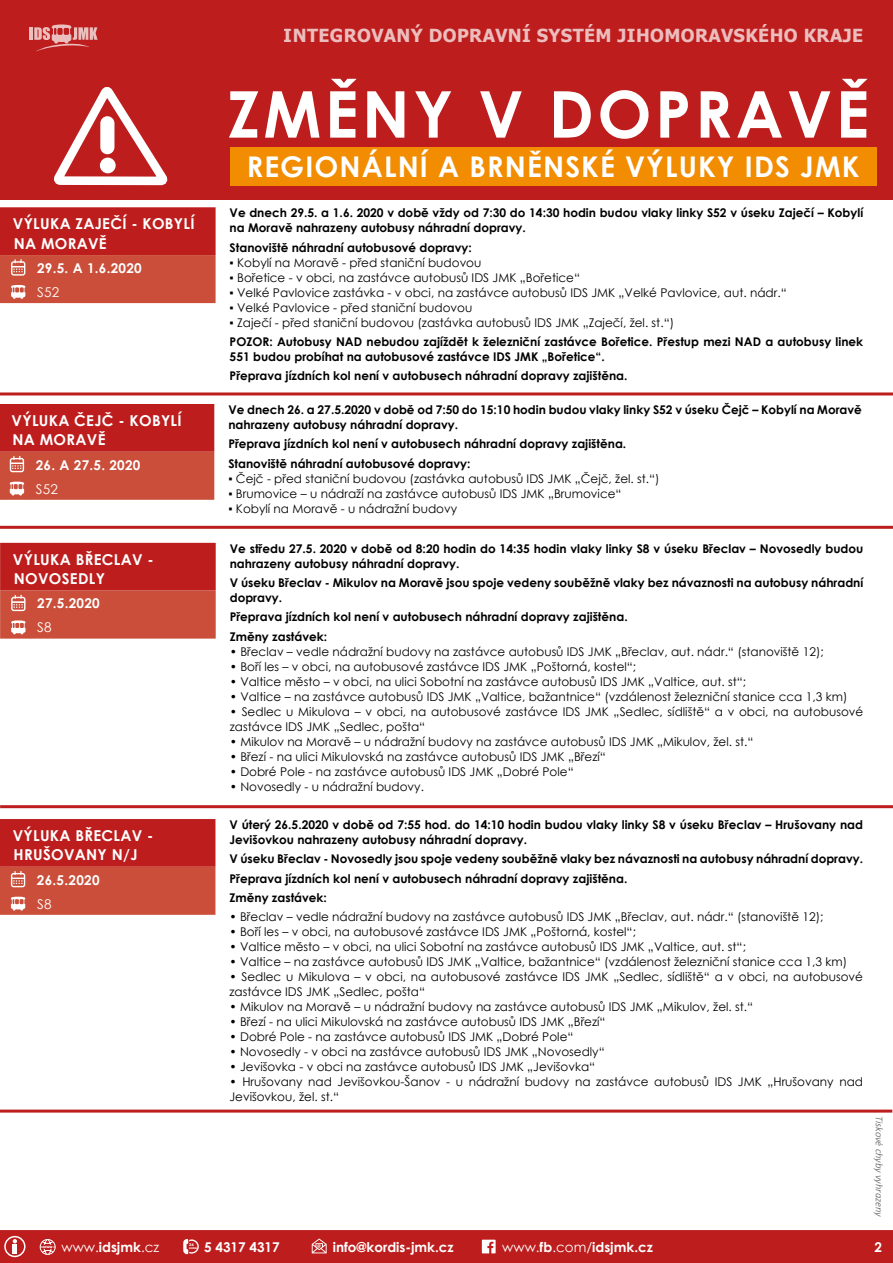
<style>
.page{position:relative;width:893px;height:1263px;background:#fff}
.page>*{position:absolute;margin:0;border:0;box-sizing:border-box;transform-origin:0 0}
.t1{font:700 64.5px "Century Gothic";letter-spacing:.055em;color:#fff}
.t2{font:700 28.5px "Century Gothic";letter-spacing:.04em;color:#fff}
.t3{font:700 18px "Tahoma";letter-spacing:.02em;color:#fff}
.t4{font:700 15px/19.5px "Century Gothic";letter-spacing:.02em;color:#fff}
.t5{font:700 13.5px "Century Gothic";color:#fff}
.t6{font:13.5px "Century Gothic";letter-spacing:.02em;color:#fff}
.t7{font:12px/15px "Century Gothic";color:#000}
.t8{font:700 12px/15px "Century Gothic";color:#000}
.t9{font:italic 300 10.5px "Calibri";letter-spacing:-.005em;color:#575756}
.t10{font:700 4.95px "Century Gothic";color:#fff}
.t11{font:900 3.6px "Neo Sans";color:#fff}
.t12{font:900 3.45px "Neo Sans";color:#fff;scale:1.04 1}
.t13{font:900 2.25px "Neo Sans";color:#fff;scale:1.04 1}
.s1{font-weight:400}
.s2{font-weight:700}
</style>
<div class="page">
<div style="left:0;top:0;width:893px;height:199px;background:#bd1d1d"></div>
<div style="left:230px;top:147px;width:646px;height:38px;background:#f28c00"></div>
<svg style="left:54px;top:87px;width:114px;height:99px"></svg>
<div style="left:100px;top:158px;width:16px;height:15px;background:#fff;border-radius:50%"></div>
<div style="left:100px;top:116px;width:14px;height:38px;background:#fff;border-radius:7px"></div>
<svg style="left:30px;top:24px;width:68px;height:27px"></svg>
<div style="left:0;top:1230px;width:893px;height:33px;background:#bd1d1d"></div>
<hr style="left:0;top:392px;width:893px;height:3px;background:#bd1d1d">
<svg style="left:0;top:207px;width:216px;height:96px;background:#c4382e"></svg>
<hr style="left:0;top:805px;width:893px;height:3px;background:#bd1d1d">
<hr style="left:0;top:1109px;width:892px;height:3px;background:#bd1d1d">
<svg style="left:0;top:404px;width:214px;height:96px;background:#c4382d"></svg>
<hr style="left:0;top:526px;width:893px;height:3px;background:#bd1d1d">
<svg style="left:0;top:543px;width:216px;height:96px;background:#c4392f"></svg>
<svg style="left:0;top:819px;width:215px;height:96px;background:#c4372d"></svg>
<h3 class="t3" style="left:284px;top:23px;width:581px">INTEGROVANÝ DOPRAVNÍ SYSTÉM JIHOMORAVSKÉHO KRAJE</h3>
<p class="t4" style="left:13px;top:213px;width:183px">VÝLUKA ZAJEČÍ - KOBYLÍ<br>NA MORAVĚ</p>
<p class="t5" style="left:37px;top:258px;width:106px">29.5. A 1.6.2020</p>
<p class="t6" style="left:37px;top:283px;width:24px">S52</p>
<p class="t4" style="left:12px;top:410px;width:172px">VÝLUKA ČEJČ - KOBYLÍ<br>NA MORAVĚ</p>
<p class="t5" style="left:36px;top:454px;width:106px">26. A 27.5. 2020</p>
<p class="t6" style="left:36px;top:479px;width:24px">S52</p>
<p class="t4" style="left:13px;top:549px;width:142px">VÝLUKA BŘECLAV -<br>NOVOSEDLY</p>
<p class="t5" style="left:37px;top:593px;width:64px">27.5.2020</p>
<p class="t6" style="left:37px;top:618px;width:16px">S8</p>
<p class="t4" style="left:13px;top:825px;width:142px">VÝLUKA BŘECLAV -<br>HRUŠOVANY N/J</p>
<p class="t5" style="left:37px;top:869px;width:64px">26.5.2020</p>
<p class="t6" style="left:37px;top:894px;width:16px">S8</p>
<h1 class="t1" style="left:227px;top:65px;width:643px">ZMĚNY V DOPRAVĚ</h1>
<h2 class="t2" style="left:247px;top:145px;width:614px">REGIONÁLNÍ A BRNĚNSKÉ VÝLUKY IDS JMK</h2>
<p class="t8" style="left:230px;top:205px;width:635px">Ve dnech 29.5. a 1.6. 2020 v době vždy od 7:30 do 14:30 hodin budou vlaky linky S52 v úseku Zaječí – Kobylí na Moravě nahrazeny autobusy náhradní dopravy.</p>
<p class="t8" style="left:230px;top:239px;width:244px">Stanoviště náhradní autobusové dopravy:</p>
<p class="t7" style="left:230px;top:255px;width:253px">▪ Kobylí na Moravě - před staniční budovou</p>
<p class="t7" style="left:230px;top:270px;width:352px">▪ Bořetice - v obci, na zastávce autobusů IDS JMK „Bořetice“</p>
<p class="t7" style="left:230px;top:285px;width:559px">▪ Velké Pavlovice zastávka - v obci, na zastávce autobusů IDS JMK „Velké Pavlovice, aut. nádr.“</p>
<p class="t7" style="left:230px;top:300px;width:244px">▪ Velké Pavlovice - před staniční budovou</p>
<p class="t7" style="left:230px;top:315px;width:446px">▪ Zaječí - před staniční budovou (zastávka autobusů IDS JMK „Zaječí, žel. st.“)</p>
<p class="t8" style="left:230px;top:333px;width:635px">POZOR: Autobusy NAD nebudou zajíždět k železniční zastávce Bořetice. Přestup mezi NAD a autobusy linek<br>551 budou probíhat na autobusové zastávce IDS JMK „Bořetice“.</p>
<p class="t8" style="left:230px;top:368px;width:399px">Přeprava jízdních kol není v autobusech náhradní dopravy zajištěna.</p>
<p class="t8" style="left:228px;top:402px;width:635px">Ve dnech 26. a 27.5.2020 v době od 7:50 do 15:10 hodin budou vlaky linky S52 v úseku Čejč – Kobylí na Moravě nahrazeny autobusy náhradní dopravy.</p>
<p class="t8" style="left:228px;top:434px;width:399px;line-height:19.2px">Přeprava jízdních kol není v autobusech náhradní dopravy zajištěna.<br>Stanoviště náhradní autobusové dopravy:</p>
<p class="t7" style="left:228px;top:470px;width:433px">▪ Čejč - před staniční budovou (zastávka autobusů IDS JMK „Čejč, žel. st.“)</p>
<p class="t7" style="left:228px;top:485px;width:395px">▪ Brumovice – u nádraží na zastávce autobusů IDS JMK „Brumovice“</p>
<p class="t7" style="left:228px;top:500px;width:230px">▪ Kobylí na Moravě - u nádražní budovy</p>
<p class="t8" style="left:230px;top:540px;width:635px">Ve středu 27.5. 2020 v době od 8:20 hodin do 14:35 hodin vlaky linky S8 v úseku Břeclav – Novosedly budou nahrazeny autobusy náhradní dopravy.</p>
<p class="t8" style="left:230px;top:575px;width:635px">V úseku Břeclav - Mikulov na Moravě jsou spoje vedeny souběžně vlaky bez návaznosti na autobusy náhradní dopravy.</p>
<p class="t8" style="left:230px;top:607px;width:399px;line-height:19.2px">Přeprava jízdních kol není v autobusech náhradní dopravy zajištěna.<br>Změny zastávek:</p>
<p class="t7" style="left:230px;top:644px;width:596px">• Břeclav – vedle nádražní budovy na zastávce autobusů IDS JMK „Břeclav, aut. nádr.“ (stanoviště 12);</p>
<p class="t7" style="left:230px;top:659px;width:408px">• Boří les – v obci, na autobusové zastávce IDS JMK „Poštorná, kostel“;</p>
<p class="t7" style="left:230px;top:674px;width:518px">• Valtice město – v obci, na ulici Sobotní na zastávce autobusů IDS JMK „Valtice, aut. st“;</p>
<p class="t7" style="left:230px;top:689px;width:619px">• Valtice – na zastávce autobusů IDS JMK „Valtice, bažantnice“ (vzdálenost železniční stanice cca 1,3 km)</p>
<p class="t7" style="left:230px;top:704px;width:635px">• Sedlec u Mikulova – v obci, na autobusové zastávce IDS JMK „Sedlec, sídliště“ a v obci, na autobusové zastávce IDS JMK „Sedlec, pošta“</p>
<p class="t7" style="left:230px;top:734px;width:525px">• Mikulov na Moravě – u nádražní budovy na zastávce autobusů IDS JMK „Mikulov, žel. st.“</p>
<p class="t7" style="left:230px;top:749px;width:378px">• Březí - na ulici Mikulovská na zastávce autobusů IDS JMK „Březí“</p>
<p class="t7" style="left:230px;top:764px;width:345px">• Dobré Pole - na zastávce autobusů IDS JMK „Dobré Pole“</p>
<p class="t7" style="left:230px;top:779px;width:196px">• Novosedly - u nádražní budovy.</p>
<p class="t8" style="left:229px;top:817px;width:635px">V úterý 26.5.2020 v době od 7:55 hod. do 14:10 hodin budou vlaky linky S8 v úseku Břeclav – Hrušovany nad<br>Jevišovkou nahrazeny autobusy náhradní dopravy.</p>
<p class="t8" style="left:229px;top:849px;width:635px;line-height:19.2px">V úseku Břeclav - Novosedly jsou spoje vedeny souběžně vlaky bez návaznosti na autobusy náhradní dopravy.<br>Přeprava jízdních kol není v autobusech náhradní dopravy zajištěna.<br>Změny zastávek:</p>
<p class="t7" style="left:229px;top:909px;width:596px">• Břeclav – vedle nádražní budovy na zastávce autobusů IDS JMK „Břeclav, aut. nádr.“ (stanoviště 12);</p>
<p class="t7" style="left:229px;top:924px;width:408px">• Boří les – v obci, na autobusové zastávce IDS JMK „Poštorná, kostel“;</p>
<p class="t7" style="left:229px;top:939px;width:518px">• Valtice město – v obci, na ulici Sobotní na zastávce autobusů IDS JMK „Valtice, aut. st“;</p>
<p class="t7" style="left:229px;top:954px;width:619px">• Valtice – na zastávce autobusů IDS JMK „Valtice, bažantnice“ (vzdálenost železniční stanice cca 1,3 km)</p>
<p class="t7" style="left:229px;top:969px;width:635px">• Sedlec u Mikulova – v obci, na autobusové zastávce IDS JMK „Sedlec, sídliště“ a v obci, na autobusové zastávce IDS JMK „Sedlec, pošta“</p>
<p class="t7" style="left:229px;top:999px;width:525px">• Mikulov na Moravě – u nádražní budovy na zastávce autobusů IDS JMK „Mikulov, žel. st.“</p>
<p class="t7" style="left:229px;top:1014px;width:378px">• Březí - na ulici Mikulovská na zastávce autobusů IDS JMK „Březí“</p>
<p class="t7" style="left:229px;top:1029px;width:345px">• Dobré Pole - na zastávce autobusů IDS JMK „Dobré Pole“</p>
<p class="t7" style="left:229px;top:1044px;width:377px">• Novosedly - v obci na zastávce autobusů IDS JMK „Novosedly“</p>
<p class="t7" style="left:229px;top:1059px;width:367px">• Jevišovka - v obci na zastávce autobusů IDS JMK „Jevišovka“</p>
<p class="t7" style="left:229px;top:1074px;width:635px">• Hrušovany nad Jevišovkou-Šanov - u nádražní budovy na zastávce autobusů IDS JMK „Hrušovany nad<br>Jevišovkou, žel. st.“</p>
<p class="t9" style="left:886px;top:1116px;width:102px;rotate:90deg">Tiskové chyby vyhrazeny</p>
<p class="t13" style="left:189px;top:1247px;width:9px">HODIN</p>
<p class="t5" style="left:204px;top:1236px;width:77px">5 4317 4317</p>
<p class="t10" style="left:317px;top:1242px;width:5px">@</p>
<p class="t5" style="left:333px;top:1236px;width:122px">info@kordis-jmk.cz</p>
<p class="t5" style="left:502px;top:1236px;width:152px"><span class="s1">www.</span>fb<span class="s1">.com/</span>idsjmk.cz</p>
<p class="t5" style="left:874px;top:1236px;width:9px">2</p>
<p class="t11" style="left:43px;top:1245px;width:11px">www</p>
<p class="t6" style="left:62px;top:1237px;width:99px">www.<span class="s2">idsjmk</span>.cz</p>
<p class="t12" style="left:189px;top:1243px;width:6px">24</p>
</div>
